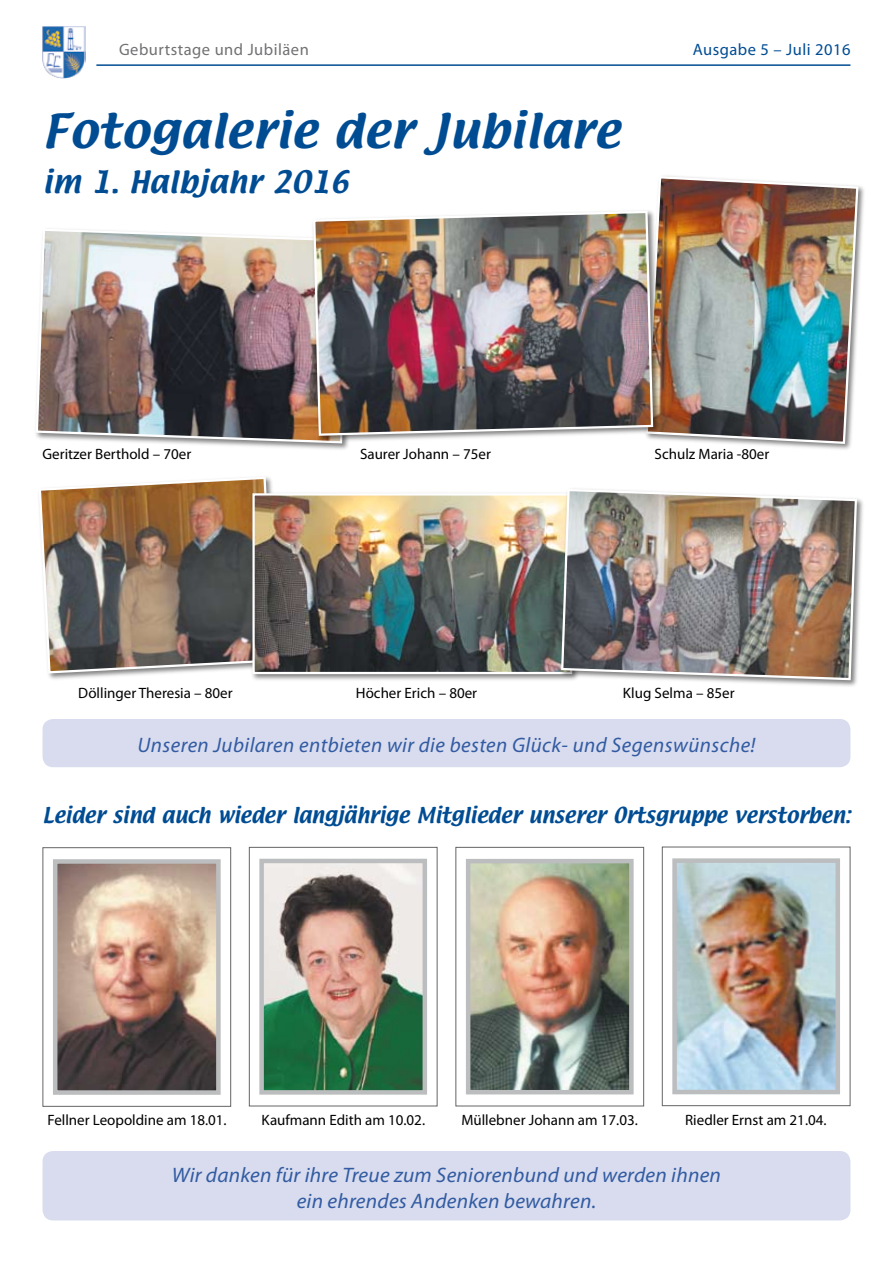
<style>
.page{position:relative;width:893px;height:1263px;background:#fff}
.page>*{position:absolute;margin:0;border:0;box-sizing:border-box;transform-origin:0 0}
.t1{font:42px "Textile";letter-spacing:.02em;color:#004c93;scale:1.05 1}
.t2{font:27px "Textile";letter-spacing:.02em;color:#004c93;scale:1.05 1}
.t3{font:italic 21px/25.5px "Myriad Pro";letter-spacing:.01em;color:#325ba2;text-align:center}
.t4{font:19.2px "Textile";color:#004c93}
.t5{font:16.5px "Myriad Pro";letter-spacing:.03em;color:#707173}
.t6{font:16.5px "Myriad Pro";letter-spacing:.03em;color:#004c93}
.t7{font:15px "Myriad Pro";color:#000}
</style>
<div class="page">
<img style="left:42px;top:26px;width:44px;height:52px">
<hr style="left:96px;top:64px;width:754px;height:2px;background:#004c93">
<div style="left:43px;top:719px;width:807px;height:48px;background:#d8dcee;border-radius:11px"></div>
<div style="left:36px;top:474px;width:248px;height:208px;background:#000;opacity:.5"></div>
<img style="left:38px;top:475px;width:238px;height:200px">
<div style="left:33px;top:226px;width:324px;height:225px;background:#000;opacity:.5"></div>
<img style="left:35px;top:227px;width:315px;height:218px">
<div style="left:250px;top:490px;width:331px;height:193px;background:#000;opacity:.5"></div>
<img style="left:255px;top:496px;width:304px;height:175px">
<div style="left:252px;top:493px;width:320px;height:181px;border:2px solid #fff"></div>
<div style="left:643px;top:174px;width:224px;height:278px;background:#000;opacity:.5"></div>
<img style="left:644px;top:175px;width:216px;height:270px">
<div style="left:311px;top:208px;width:350px;height:236px;background:#000;opacity:.5"></div>
<img style="left:312px;top:210px;width:342px;height:227px">
<div style="left:559px;top:487px;width:306px;height:201px;background:#000;opacity:.5"></div>
<img style="left:560px;top:488px;width:298px;height:193px">
<div style="left:249px;top:847px;width:188px;height:259px;border:1px solid #646567"></div>
<img style="left:264px;top:864px;width:158px;height:226px">
<div style="left:259px;top:859px;width:168px;height:236px;border:4px solid #bcbdbe"></div>
<div style="left:43px;top:847px;width:188px;height:260px;border:1px solid #646567"></div>
<img style="left:58px;top:864px;width:158px;height:226px">
<div style="left:53px;top:859px;width:168px;height:236px;border:4px solid #bcbdbe"></div>
<div style="left:43px;top:1151px;width:807px;height:69px;background:#d8dcee;border-radius:11px"></div>
<div style="left:662px;top:847px;width:188px;height:259px;border:1px solid #646567"></div>
<img style="left:677px;top:863px;width:158px;height:226px">
<div style="left:672px;top:858px;width:168px;height:236px;border:4px solid #bcbdbe"></div>
<div style="left:455px;top:847px;width:189px;height:259px;border:1px solid #646567"></div>
<img style="left:471px;top:864px;width:158px;height:225px">
<div style="left:466px;top:859px;width:168px;height:235px;border:4px solid #bcbdbe"></div>
<p class="t5" style="left:119px;top:39px;width:191px">Geburtstage und Jubiläen</p>
<p class="t6" style="left:693px;top:39px;width:159px">Ausgabe 5 – Juli 2016</p>
<h1 class="t1" style="left:43px;top:102px;width:551px">Fotogalerie der Jubilare</h1>
<h2 class="t2" style="left:43px;top:163px;width:294px">im 1. Halbjahr 2016</h2>
<p class="t7" style="left:43px;top:444px;width:150px">Geritzer Berthold – 70er</p>
<p class="t7" style="left:360px;top:444px;width:132px">Saurer Johann – 75er</p>
<p class="t7" style="left:655px;top:444px;width:116px">Schulz Maria -80er</p>
<p class="t7" style="left:78px;top:684px;width:156px">Döllinger Theresia – 80er</p>
<p class="t7" style="left:623px;top:684px;width:113px">Klug Selma – 85er</p>
<p class="t7" style="left:356px;top:684px;width:123px">Höcher Erich – 80er</p>
<h3 class="t3" style="left:137px;top:731px;width:620px">Unseren Jubilaren entbieten wir die besten Glück- und Segenswünsche!</h3>
<p class="t4" style="left:43px;top:802px;width:809px">Leider sind auch wieder langjährige Mitglieder unserer Ortsgruppe verstorben:</p>
<p class="t7" style="left:48px;top:1111px;width:181px">Fellner Leopoldine am 18.01.</p>
<p class="t7" style="left:262px;top:1111px;width:165px">Kaufmann Edith am 10.02.</p>
<p class="t7" style="left:685px;top:1111px;width:143px">Riedler Ernst am 21.04.</p>
<p class="t7" style="left:461px;top:1111px;width:178px">Müllebner Johann am 17.03.</p>
<h3 class="t3" style="left:172px;top:1162px;width:551px">Wir danken für ihre Treue zum Seniorenbund und werden ihnen ein ehrendes Andenken bewahren.</h3>
</div>
